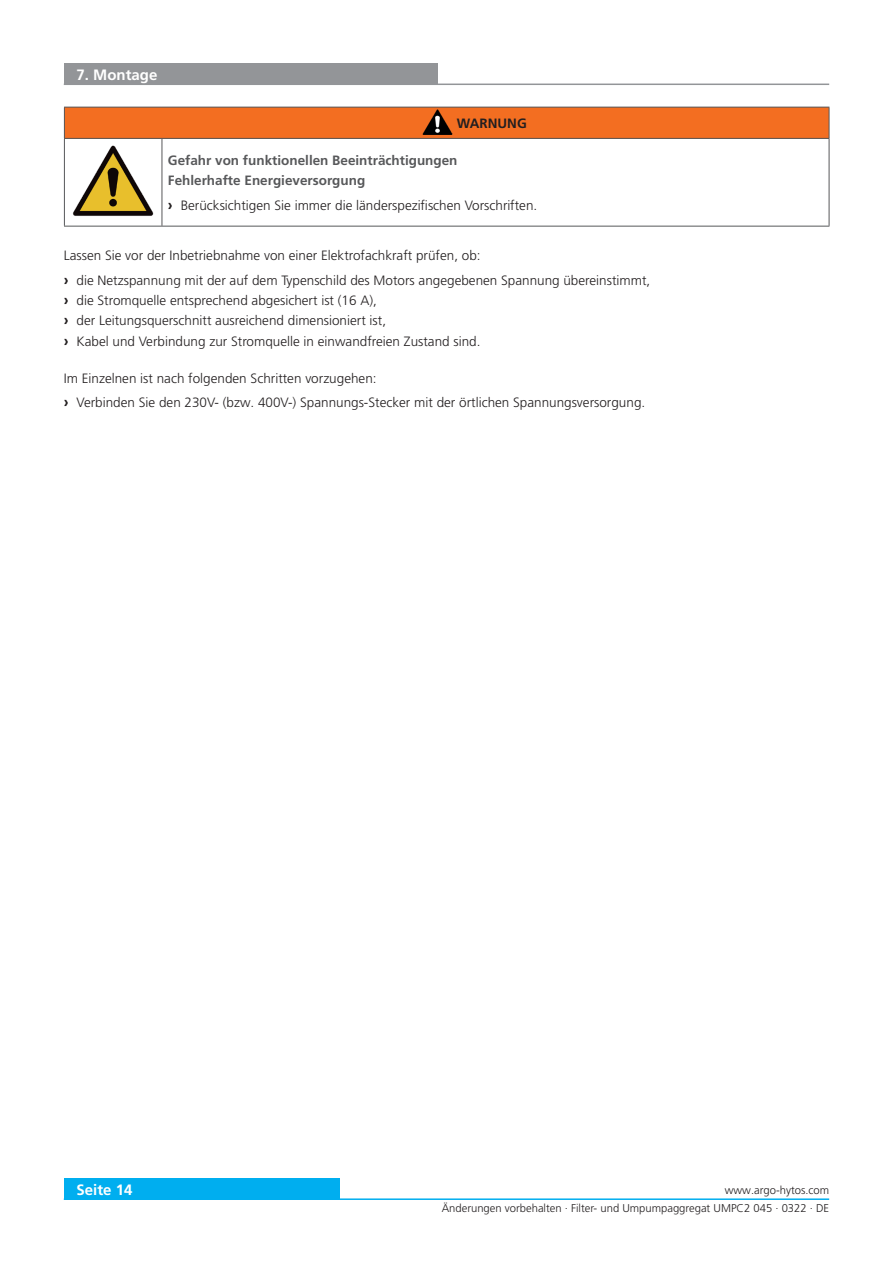
<style>
.page{position:relative;width:893px;height:1263px;background:#fff}
.page>*{position:absolute;margin:0;border:0;box-sizing:border-box;transform-origin:0 0}
.Überschrift_1{font:700 15px "Frutiger LT Pro";color:#fff}
._05_Subline_Copytext{font:300 13.5px "Frutiger LT Pro";color:#231f20}
._05_Subline_Copytext-2{font:700 13.5px "Frutiger LT Pro";color:#57585a}
._05_Subline_Copytext-3{font:700 13.5px "Frutiger LT Pro";color:#231f20}
.t1{font:300 11.25px "Frutiger LT Pro";color:#231f20}
.s1{font-weight:700;font-size:15px}
</style>
<div class="page">
<div style="left:64px;top:1179px;width:276px;height:21px;background:#00aeef"></div>
<hr style="left:64px;top:1198px;width:765px;height:2px;background:#00aeef">
<div style="left:64px;top:64px;width:373px;height:21px;background:#939598"></div>
<hr style="left:64px;top:84px;width:765px;height:1px;background:#939598">
<div style="left:64px;top:107px;width:765px;height:31px;background:#f36e21"></div>
<hr style="left:162px;top:139px;width:1px;height:87px;background:#57585a">
<hr style="left:64px;top:138px;width:98px;height:1px;background:#57585a">
<hr style="left:64px;top:139px;width:1px;height:87px;background:#57585a">
<hr style="left:162px;top:138px;width:667px;height:1px;background:#57585a">
<hr style="left:829px;top:139px;width:1px;height:87px;background:#57585a">
<hr style="left:64px;top:226px;width:98px;height:1px;background:#57585a">
<hr style="left:162px;top:226px;width:667px;height:1px;background:#57585a">
<hr style="left:64px;top:107px;width:98px;height:1px;background:#57585a">
<hr style="left:64px;top:107px;width:1px;height:31px;background:#57585a">
<hr style="left:162px;top:107px;width:667px;height:1px;background:#57585a">
<hr style="left:829px;top:107px;width:1px;height:31px;background:#57585a">
<img style="left:72px;top:145px;width:82px;height:71px">
<img style="left:423px;top:109px;width:29px;height:25px">
<p class="Überschrift_1" style="left:77px;top:66px;width:82px">7. Montage</p>
<p class="_05_Subline_Copytext-3" style="left:457px;top:115px;width:71px">WARNUNG</p>
<p class="_05_Subline_Copytext-2" style="left:168px;top:152px;width:291px">Gefahr von funktionellen Beeinträchtigungen</p>
<p class="_05_Subline_Copytext-2" style="left:168px;top:173px;width:199px">Fehlerhafte Energieversorgung</p>
<p class="_05_Subline_Copytext" style="left:168px;top:197px;width:371px"><span class="s1">›</span> Berücksichtigen Sie immer die länderspezifischen Vorschriften.</p>
<p class="_05_Subline_Copytext" style="left:64px;top:247px;width:418px">Lassen Sie vor der Inbetriebnahme von einer Elektrofachkraft prüfen, ob:</p>
<p class="_05_Subline_Copytext" style="left:64px;top:272px;width:588px"><span class="s1">›</span> die Netzspannung mit der auf dem Typenschild des Motors angegebenen Spannung übereinstimmt,</p>
<p class="_05_Subline_Copytext" style="left:64px;top:292px;width:315px"><span class="s1">›</span> die Stromquelle entsprechend abgesichert ist (16 A),</p>
<p class="_05_Subline_Copytext" style="left:64px;top:313px;width:324px"><span class="s1">›</span> der Leitungsquerschnitt ausreichend dimensioniert ist,</p>
<p class="_05_Subline_Copytext" style="left:64px;top:333px;width:418px"><span class="s1">›</span> Kabel und Verbindung zur Stromquelle in einwandfreien Zustand sind.</p>
<p class="_05_Subline_Copytext" style="left:64px;top:370px;width:314px">Im Einzelnen ist nach folgenden Schritten vorzugehen:</p>
<p class="_05_Subline_Copytext" style="left:64px;top:395px;width:583px"><span class="s1">›</span> Verbinden Sie den 230V- (bzw. 400V-) Spannungs-Stecker mit der örtlichen Spannungsversorgung.</p>
<p class="Überschrift_1" style="left:77px;top:1181px;width:57px">Seite 14</p>
<p class="t1" style="left:725px;top:1184px;width:106px">www.argo-hytos.com</p>
<p class="t1" style="left:442px;top:1202px;width:389px">Änderungen vorbehalten · Filter- und Umpumpaggregat UMPC2 045 · 0322 · DE</p>
</div>
